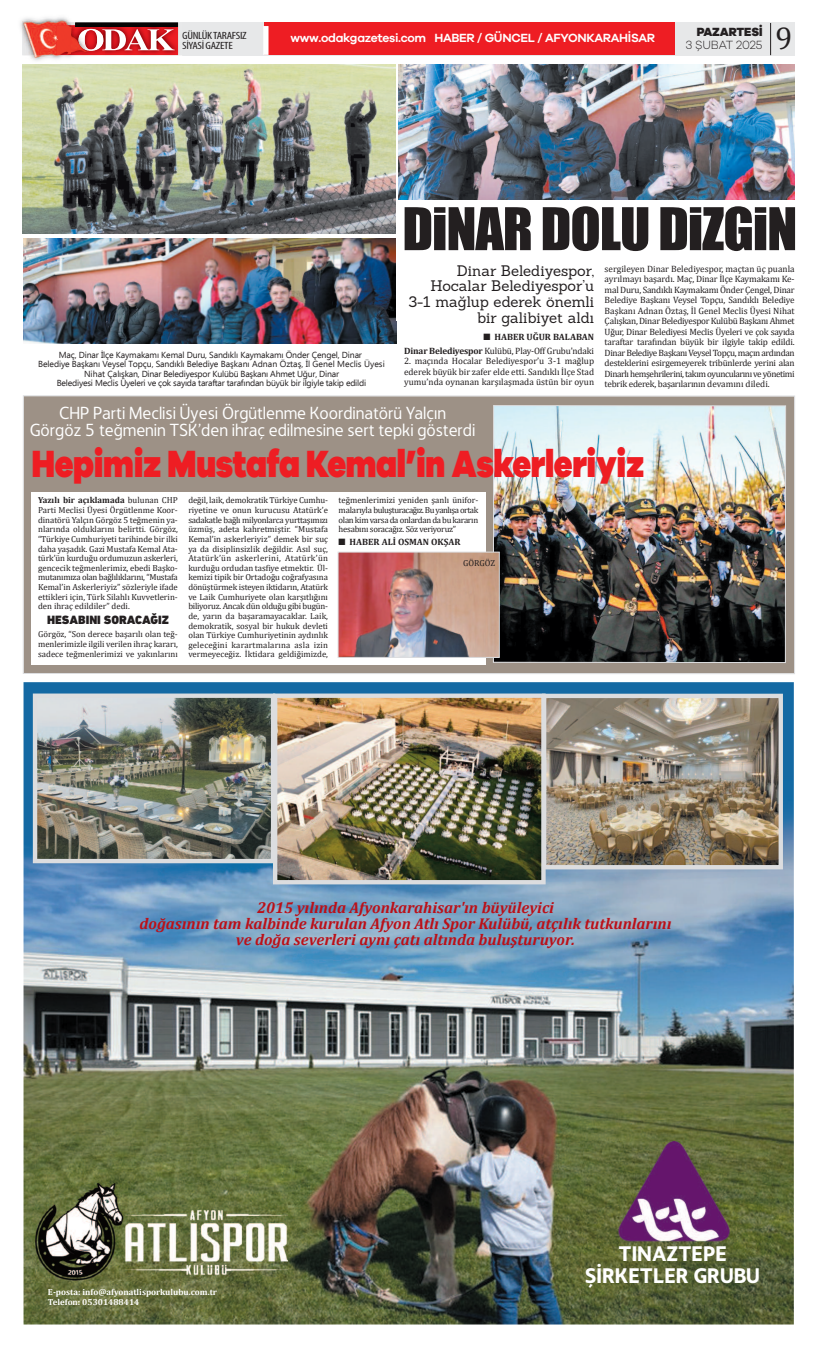
<style>
.page{position:relative;width:817px;height:1347px;background:#fff}
.page>*{position:absolute;margin:0;border:0;box-sizing:border-box;transform-origin:0 0}
.t1{font:54.34px "Impact";letter-spacing:-.02em;color:#231f20}
.t2{font:900 39.11px "Galano Grotesque";letter-spacing:-.01em;color:#ee1d23;scale:.82 1}
.t3{font:31.5px "Cambria";color:#231f20}
.t4{font:700 21px/21.9px "LT Hoop";color:#fff;text-align:center}
.t5{font:17.41px/17.5px "LT Hoop";color:#fff;text-align:center}
.t6{font:italic 700 15.75px/15.8px "Cambria";color:#bb1018;text-align:center}
.t7{font:14.88px/15.8px "Sanchez";letter-spacing:-.005em;color:#231f20;text-align:right}
.t8{font:600 12.25px "Galano Grotesque";letter-spacing:-.025em;color:#fff}
.t9{font:900 12.25px "DIN Next LT Pro";color:#231f20}
.t10{font:300 12.25px "Galano Grotesque";letter-spacing:-.01em;color:#231f20}
.t11{font:800 12.25px "Galano Grotesque";letter-spacing:-.01em;color:#231f20}
.t12{font:condensed 10.5px/10.5px "Myriad Pro";letter-spacing:-.025em;color:#231f20;scale:1.19 1}
.t13{font:9.19px/10.5px "Cambria";color:#231f20;text-align:justify}
.t14{font:700 9.19px/14px "Cambria";color:#231f20;text-align:right}
.t15{font:8.75px/9.6px "Cambria";color:#231f20;text-align:justify}
.t16{font:8.75px/9.6px "Ebrima";letter-spacing:-.015em;color:#231f20;text-align:center}
.t17{font:700 8.75px/9.6px "Cambria";color:#fff}
.s1{font-weight:400}
.s2{font-weight:700}
</style>
<div class="page">
<div style="left:22px;top:22px;width:772px;height:33px;background:#e7e8e9"></div>
<img style="left:105px;top:55px;width:74px;height:1px">
<img style="left:174px;top:22px;width:5px;height:33px">
<img style="left:174px;top:27px;width:4px;height:28px">
<img style="left:174px;top:23px;width:4px;height:4px">
<img style="left:20px;top:20px;width:81px;height:48px">
<img style="left:71px;top:55px;width:34px;height:4px">
<img style="left:25px;top:55px;width:35px;height:5px">
<img style="left:22px;top:17px;width:63px;height:5px">
<img style="left:22px;top:22px;width:40px;height:33px">
<img style="left:57px;top:25px;width:5px;height:30px">
<svg style="left:62px;top:21px;width:112px;height:34px;background:#c45657"></svg>
<div style="left:264px;top:22px;width:410px;height:33px;background:#ee1d23"></div>
<div style="left:263px;top:26px;width:5px;height:29px;background:#fff"></div>
<hr style="left:769px;top:23px;width:1px;height:32px;background:#231f20">
<img style="left:23px;top:682px;width:770px;height:642px">
<img style="left:23px;top:65px;width:372px;height:168px">
<img style="left:398px;top:64px;width:396px;height:136px">
<div style="left:24px;top:396px;width:769px;height:277px;background:#9d9186"></div>
<img style="left:24px;top:238px;width:372px;height:106px">
<img style="left:494px;top:407px;width:289px;height:254px">
<div style="left:492px;top:405px;width:293px;height:258px;border:1px solid #dcdddf"></div>
<div style="left:32px;top:492px;width:453px;height:172px;background:#fff"></div>
<img style="left:339px;top:554px;width:158px;height:102px">
<div style="left:337px;top:552px;width:162px;height:106px;border:1px solid #dcdddf"></div>
<img style="left:38px;top:698px;width:232px;height:160px">
<div style="left:33px;top:693px;width:242px;height:170px;border:4px solid #dcdddf"></div>
<img style="left:278px;top:698px;width:262px;height:181px">
<div style="left:273px;top:693px;width:272px;height:191px;border:4px solid #dcdddf"></div>
<img style="left:546px;top:699px;width:231px;height:165px">
<div style="left:541px;top:694px;width:241px;height:175px;border:4px solid #dcdddf"></div>
<img style="left:36px;top:1183px;width:251px;height:97px">
<img style="left:582px;top:1142px;width:193px;height:106px">
<p class="t12" style="left:182px;top:31px;width:56px">GÜNLÜKTARAFSIZ<br>SİYASİGAZETE</p>
<h3 class="t8" style="left:290px;top:33px;width:366px">www.odakgazetesi.com HABER / GÜNCEL / AFYONKARAHİSAR</h3>
<h3 class="t11" style="left:696px;top:27px;width:67px">PAZARTESİ</h3>
<h3 class="t10" style="left:685px;top:41px;width:79px">3 ŞUBAT 2025</h3>
<h3 class="t3" style="left:775px;top:19px;width:18px">9</h3>
<h1 class="t1" style="left:402px;top:195px;width:396px">DINAR DOLU DIZGIN</h1>
<h3 class="t7" style="left:408px;top:264px;width:187px">Dinar Belediyespor,<br>Hocalar Belediyespor’u<br>3-1 mağlup ederek önemli bir galibiyet aldı</h3>
<p class="t14" style="left:404px;top:329px;width:191px">■ HABER UĞUR BALABAN<br>Dinar Belediyespor <span class="s1">Kulübü, Play-Off Grubu’ndaki</span></p>
<p class="t13" style="left:404px;top:355px;width:191px">2. maçında Hocalar Belediyespor’u 3-1 mağlup ederek büyük bir zafer elde etti. Sandıklı İlçe Stad yumu’nda oynanan karşılaşmada üstün bir oyun</p>
<p class="t13" style="left:604px;top:263px;width:191px">sergileyen Dinar Belediyespor, maçtan üç puanla ayrılmayı başardı. Maç, Dinar İlçe Kaymakamı Ke&shy;mal Duru, Sandıklı Kaymakamı Önder Çengel, Dinar Belediye Başkanı Veysel Topçu, Sandıklı Belediye Başkanı Adnan Öztaş, İl Genel Meclis Üyesi Nihat Çalışkan, Dinar Belediyespor Kulübü Başkanı Ahmet Uğur, Dinar Belediyesi Meclis Üyeleri ve çok sayıda taraftar tarafından büyük bir ilgiyle takip edildi.<br>Dinar Belediye Başkanı Veysel Topçu, maçın ardından desteklerini esirgemeyerek tribünlerde yerini alan Dinarlı hemşehrilerini, takım oyuncularını ve yönetimi tebrik ederek, başarılarının devamını diledi.</p>
<p class="t16" style="left:38px;top:349px;width:348px">Maç, Dinar İlçe Kaymakamı Kemal Duru, Sandıklı Kaymakamı Önder Çengel, Dinar<br>Belediye Başkanı Veysel Topçu, Sandıklı Belediye Başkanı Adnan Öztaş, İl Genel Meclis Üyesi Nihat Çalışkan, Dinar Belediyespor Kulübü Başkanı Ahmet Uğur, Dinar<br>Belediyesi Meclis Üyeleri ve çok sayıda taraftar tarafından büyük bir ilgiyle takip edildi</p>
<h3 class="t5" style="left:30px;top:405px;width:447px">CHP Parti Meclisi Üyesi Örgütlenme Koordinatörü Yalçın<br>Görgöz 5 teğmenin TSK’den ihraç edilmesine sert tepki gösterdi</h3>
<h2 class="t2" style="left:32px;top:449px;width:748px">Hepimiz Mustafa Kemal’in Askerleriyiz</h2>
<p class="t15" style="left:38px;top:495px;width:141px"><span class="s2">Yazılı bir açıklamada</span> bulunan CHP Parti Meclisi Üyesi Örgütlenme Koor&shy;dinatörü Yalçın Görgöz 5 teğmenin ya&shy;nlarında olduklarını belirtti. Görgöz, “Türkiye Cumhuriyeti tarihinde bir ilki daha yaşadık. Gazi Mustafa Kemal Ata&shy;türk’ün kurduğu ordumuzun askerleri, gencecik teğmenlerimiz, ebedi Başko&shy;mutanımıza olan bağlılıklarını, “Mustafa Kemal’in Askerleriyiz” sözleriyle ifade ettikleri için, Türk Silahlı Kuvvetlerin&shy;den ihraç edildiler” dedi.</p>
<h3 class="t9" style="left:47px;top:616px;width:123px">HESABINI SORACAĞIZ</h3>
<p class="t15" style="left:38px;top:629px;width:141px">Görgöz, “Son derece başarılı olan teğ&shy;menlerimizle ilgili verilen ihraç kararı, sadece teğmenlerimizi ve yakınlarını</p>
<p class="t15" style="left:188px;top:495px;width:141px">değil, laik, demokratik Türkiye Cumhu&shy;riyetine ve onun kurucusu Atatürk’e sadakatle bağlı milyonlarca yurttaşımızı üzmüş, adeta kahretmiştir. “Mustafa Kemal’in askerleriyiz” demek bir suç ya da disiplinsizlik değildir. Asıl suç, Atatürk’ün askerlerini, Atatürk’ün kurduğu ordudan tasfiye etmektir. Ül&shy;kemizi tipik bir Ortadoğu coğrafyasına dönüştürmek isteyen iktidarın, Atatürk ve Laik Cumhuriyete olan karşıtlığını biliyoruz. Ancak dün olduğu gibi bugün&shy;de, yarın da başaramayacaklar. Laik, demokratik, sosyal bir hukuk devleti olan Türkiye Cumhuriyetinin aydınlık geleceğini karartmalarına asla izin vermeyeceğiz. İktidara geldiğimizde,</p>
<p class="t15" style="left:338px;top:495px;width:141px">teğmenlerimizi yeniden şanlı ünifor&shy;malarıyla buluşturacağız. Bu yanlışa ortak olan kim varsa da onlardan da bu kararın hesabını soracağız. Söz veriyoruz”</p>
<p class="t14" style="left:338px;top:534px;width:123px">■ HABER ALİ OSMAN OKŞAR</p>
<p class="t15" style="left:463px;top:558px;width:33px">GÖRGÖZ</p>
<h3 class="t6" style="left:139px;top:899px;width:533px">2015 yılında Afyonkarahisar'ın büyüleyici<br>doğasının tam kalbinde kurulan Afyon Atlı Spor Kulübü, atçılık tutkunlarını ve doğa severleri aynı çatı altında buluşturuyor.</h3>
<p class="t17" style="left:48px;top:1287px;width:170px">E-posta: info@afyonatlisporkulubu.com.tr<br>Telefon: 05301488414</p>
<h3 class="t4" style="left:585px;top:1244px;width:176px">TINAZTEPE<br>ŞİRKETLER GRUBU</h3>
</div>
